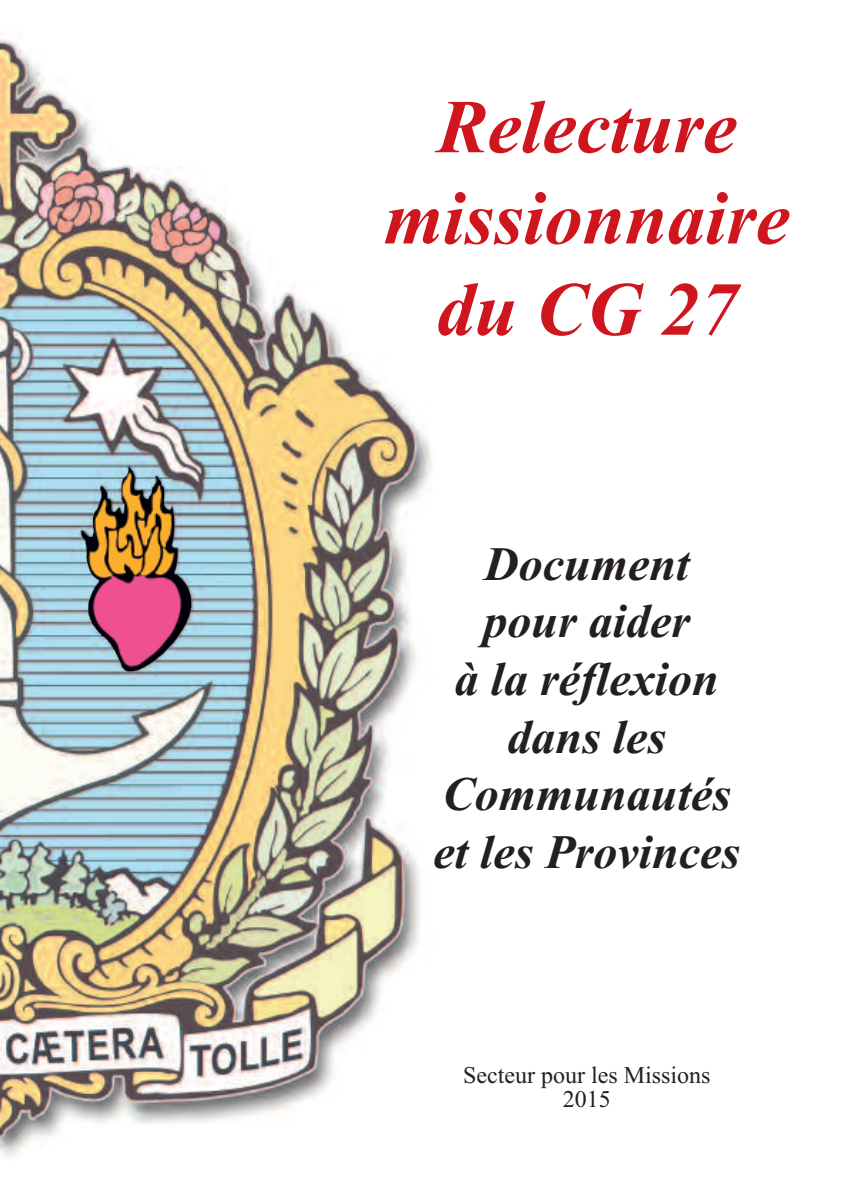
<style>
.page{position:relative;width:851px;height:1191px;background:#fff}
.page>*{position:absolute;margin:0;border:0;box-sizing:border-box;transform-origin:0 0}
.t1{font:italic 700 76px/91.2px "Times";color:#cf151d;text-align:center}
.t2{font:italic 700 48px/57.6px "Times";color:#231f20;text-align:center}
.t3{font:24px/24px "Times";color:#231f20;text-align:center}
</style>
<div class="page">
<img style="left:0;top:39px;width:432px;height:1119px">
<img style="left:128px;top:467px;width:64px;height:171px">
<h1 class="t1" style="left:384px;top:80px;width:407px">Relecture missionnaire du CG 27</h1>
<p class="t2" style="left:433px;top:534px;width:308px">Document pour aider<br>à la réflexion dans les<br>Communautés et les Provinces</p>
<p class="t3" style="left:463px;top:1062px;width:249px">Secteur pour les Missions<br>2015</p>
</div>
